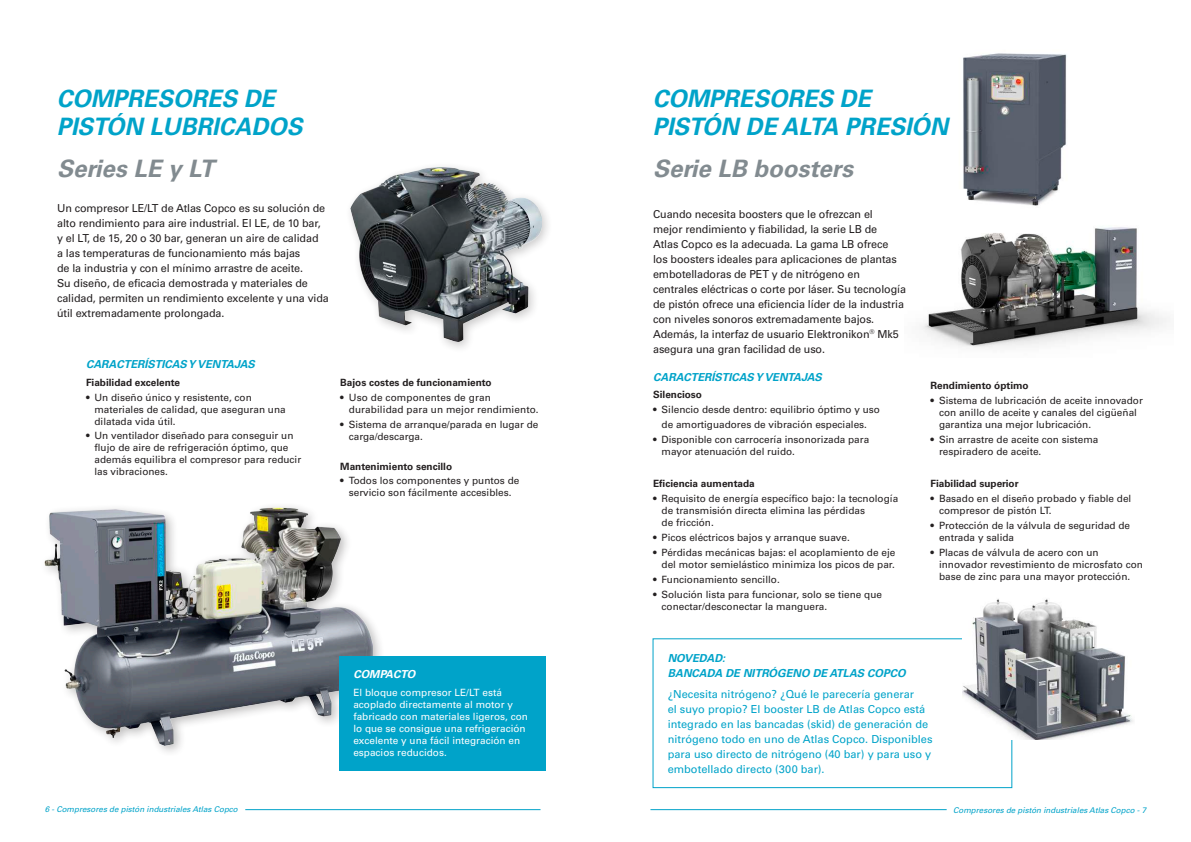
<style>
.page{position:relative;width:1191px;height:842px;background:#fff}
.page>*{position:absolute;margin:0;border:0;box-sizing:border-box;transform-origin:0 0}
.t1{font:italic 700 24px/28.8px "Univers LT Std";color:#00a3c9}
.t2{font:italic 700 24px "Univers LT Std";color:#828b90}
.t3{font:11px/15px "Univers LT Std";letter-spacing:-.01em;color:#231f20}
.t4{font:11px/15px "Univers LT Std";color:#00a3c9}
.t5{font:italic 700 11px/15px "Univers LT Std";color:#00a3c9}
.t6{font:italic 700 11px "Univers LT Std";color:#fff}
.t7{font:10px/12px "Univers LT Std";color:#231f20}
.t8{font:10px/12px "Univers LT Std";color:#fff}
.t9{font:700 10px "Univers LT Std";color:#231f20}
.t10{font:italic 8px "Univers LT Std";color:#00a3c9}
</style>
<div class="page">
<hr style="left:245px;top:809px;width:295px;height:1px;background:#00a3c9">
<hr style="left:650px;top:809px;width:296px;height:1px;background:#00a3c9">
<img style="left:350px;top:167px;width:191px;height:175px">
<img style="left:921px;top:227px;width:246px;height:121px">
<img style="left:45px;top:507px;width:327px;height:238px">
<div style="left:339px;top:656px;width:206px;height:115px;background:#00a3c9"></div>
<div style="left:652px;top:638px;width:360px;height:150px;border:1px solid #00a3c9"></div>
<img style="left:962px;top:599px;width:171px;height:141px">
<img style="left:963px;top:53px;width:104px;height:153px">
<h1 class="t1" style="left:57px;top:84px;width:247px">COMPRESORES DE<br>PISTÓN LUBRICADOS</h1>
<h1 class="t2" style="left:57px;top:154px;width:158px">Series LE y LT</h1>
<p class="t3" style="left:57px;top:201px;width:273px">Un compresor LE/LT de Atlas Copco es su solución de alto rendimiento para aire industrial. El LE, de 10 bar, y el LT, de 15, 20 o 30 bar, generan un aire de calidad<br>a las temperaturas de funcionamiento más bajas<br>de la industria y con el mínimo arrastre de aceite.<br>Su diseño, de eficacia demostrada y materiales de calidad, permiten un rendimiento excelente y una vida útil extremadamente prolongada.</p>
<p class="t5" style="left:86px;top:357px;width:170px">CARACTERÍSTICAS Y VENTAJAS</p>
<p class="t9" style="left:86px;top:376px;width:96px">Fiabilidad excelente</p>
<p class="t7" style="left:94px;top:391px;width:193px;text-indent:-8px">• Un diseño único y resistente, con materiales de calidad, que aseguran una dilatada vida útil.</p>
<p class="t7" style="left:94px;top:430px;width:208px;text-indent:-8px">• Un ventilador diseñado para conseguir un flujo de aire de refrigeración óptimo, que además equilibra el compresor para reducir las vibraciones.</p>
<p class="t9" style="left:340px;top:377px;width:153px">Bajos costes de funcionamiento</p>
<p class="t7" style="left:349px;top:391px;width:191px;text-indent:-8px">• Uso de componentes de gran durabilidad para un mejor rendimiento.</p>
<p class="t7" style="left:349px;top:418px;width:191px;text-indent:-8px">• Sistema de arranque/parada en lugar de carga/descarga.</p>
<p class="t9" style="left:340px;top:460px;width:113px">Mantenimiento sencillo</p>
<p class="t7" style="left:340px;top:475px;width:181px;text-align:center">• Todos los componentes y puntos de servicio son fácilmente accesibles.</p>
<p class="t6" style="left:353px;top:668px;width:63px">COMPACTO</p>
<p class="t8" style="left:353px;top:686px;width:176px">El bloque compresor LE/LT está acoplado directamente al motor y fabricado con materiales ligeros, con lo que se consigue una refrigeración excelente y una fácil integración en espacios reducidos.</p>
<h1 class="t1" style="left:652px;top:84px;width:297px">COMPRESORES DE<br>PISTÓN DE ALTA PRESIÓN</h1>
<h1 class="t2" style="left:653px;top:154px;width:201px">Serie LB boosters</h1>
<p class="t3" style="left:653px;top:206px;width:254px">Cuando necesita boosters que le ofrezcan el<br>mejor rendimiento y fiabilidad, la serie LB de<br>Atlas Copco es la adecuada. La gama LB ofrece<br>los boosters ideales para aplicaciones de plantas embotelladoras de PET y de nitrógeno en centrales eléctricas o corte por láser. Su tecnología de pistón ofrece una eficiencia líder de la industria con niveles sonoros extremadamente bajos.<br>Además, la interfaz de usuario Elektronikon<sup>®</sup> Mk5 asegura una gran facilidad de uso.</p>
<p class="t5" style="left:653px;top:370px;width:170px">CARACTERÍSTICAS Y VENTAJAS</p>
<p class="t9" style="left:653px;top:389px;width:50px">Silencioso</p>
<p class="t7" style="left:653px;top:402px;width:228px;line-height:14.8px;text-align:center">• Silencio desde dentro: equilibrio óptimo y uso de amortiguadores de vibración especiales.</p>
<p class="t7" style="left:661px;top:433px;width:209px;text-indent:-8px">• Disponible con carrocería insonorizada para mayor atenuación del ruido.</p>
<p class="t9" style="left:653px;top:478px;width:103px">Eficiencia aumentada</p>
<p class="t7" style="left:661px;top:493px;width:238px;text-indent:-8px">• Requisito de energía específico bajo: la tecnología de transmisión directa elimina las pérdidas<br>de fricción.</p>
<p class="t7" style="left:653px;top:532px;width:198px">• Picos eléctricos bajos y arranque suave.</p>
<p class="t7" style="left:653px;top:546px;width:244px;text-align:right">• Pérdidas mecánicas bajas: el acoplamiento de eje del motor semielástico minimiza los picos de par.</p>
<p class="t7" style="left:653px;top:573px;width:128px">• Funcionamiento sencillo.</p>
<p class="t7" style="left:661px;top:588px;width:222px;text-indent:-8px">• Solución lista para funcionar, solo se tiene que conectar/desconectar la manguera.</p>
<p class="t9" style="left:930px;top:380px;width:100px">Rendimiento óptimo</p>
<p class="t7" style="left:939px;top:395px;width:205px;text-indent:-8px">• Sistema de lubricación de aceite innovador con anillo de aceite y canales del cigüeñal garantiza una mejor lubricación.</p>
<p class="t7" style="left:939px;top:433px;width:161px;text-indent:-8px">• Sin arrastre de aceite con sistema respiradero de aceite.</p>
<p class="t9" style="left:930px;top:478px;width:89px">Fiabilidad superior</p>
<p class="t7" style="left:939px;top:493px;width:194px;text-indent:-8px">• Basado en el diseño probado y fiable del compresor de pistón LT.</p>
<p class="t7" style="left:939px;top:520px;width:192px;text-indent:-8px">• Protección de la válvula de seguridad de entrada y salida</p>
<p class="t7" style="left:939px;top:546px;width:205px;text-indent:-8px">• Placas de válvula de acero con un innovador revestimiento de microsfato con base de zinc para una mayor protección.</p>
<p class="t5" style="left:667px;top:651px;width:239px">NOVEDAD:<br>BANCADA DE NITRÓGENO DE ATLAS COPCO</p>
<p class="t4" style="left:667px;top:687px;width:266px">¿Necesita nitrógeno? ¿Qué le parecería generar<br>el suyo propio? El booster LB de Atlas Copco está integrado en las bancadas (skid) de generación de nitrógeno todo en uno de Atlas Copco. Disponibles para uso directo de nitrógeno (40 bar) y para uso y embotellado directo (300 bar).</p>
<p class="t10" style="left:45px;top:805px;width:194px">6 - Compresores de pistón industriales Atlas Copco</p>
<p class="t10" style="left:953px;top:805px;width:194px">Compresores de pistón industriales Atlas Copco - 7</p>
</div>
